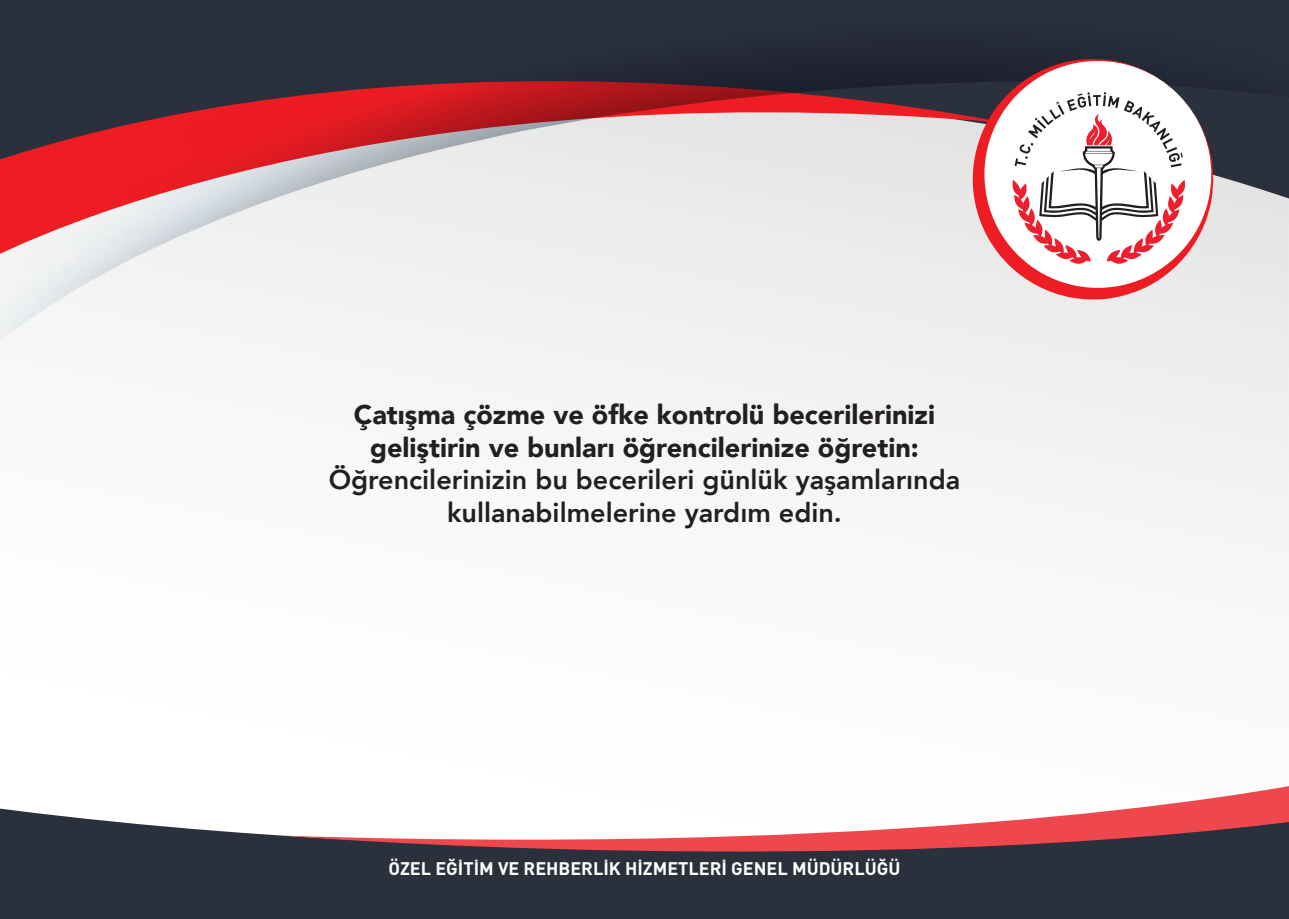
<style>
.page{position:relative;width:1289px;height:919px;background:#fff}
.page>*{position:absolute;margin:0;border:0;box-sizing:border-box;transform-origin:0 0}
.t1{font:900 27px/32.4px "Avenir";color:#231f20;text-align:center}
.t2{font:800 27px/32.4px "Avenir";color:#231f20;text-align:center}
.t3{font:700 18px "DIN";color:#fff}
</style>
<div class="page">
<div style="left:373px;top:368px;width:915px;height:186px;background:#f4f5f4"></div>
<svg style="left:0;top:0;width:1288px;height:368px"></svg>
<svg style="left:967px;top:49px;width:256px;height:256px;background:#82848b"></svg>
<svg style="left:972px;top:58px;width:242px;height:242px"></svg>
<div style="left:0;top:808px;width:1288px;height:110px;background:#2b303d"></div>
<svg style="left:282px;top:786px;width:1006px;height:95px"></svg>
<svg style="left:1011px;top:92px;width:175px;height:173px"></svg>
<p class="t1" style="left:354px;top:398px;width:582px">Çatışma çözme ve öfke kontrolü becerilerinizi geliştirin ve bunları öğrencilerinize öğretin:</p>
<p class="t2" style="left:329px;top:463px;width:633px">Öğrencilerinizin bu becerileri günlük yaşamlarında kullanabilmelerine yardım edin.</p>
<p class="t3" style="left:388px;top:857px;width:513px">ÖZEL EĞİTİM VE REHBERLİK HİZMETLERİ GENEL MÜDÜRLÜĞÜ</p>
</div>
